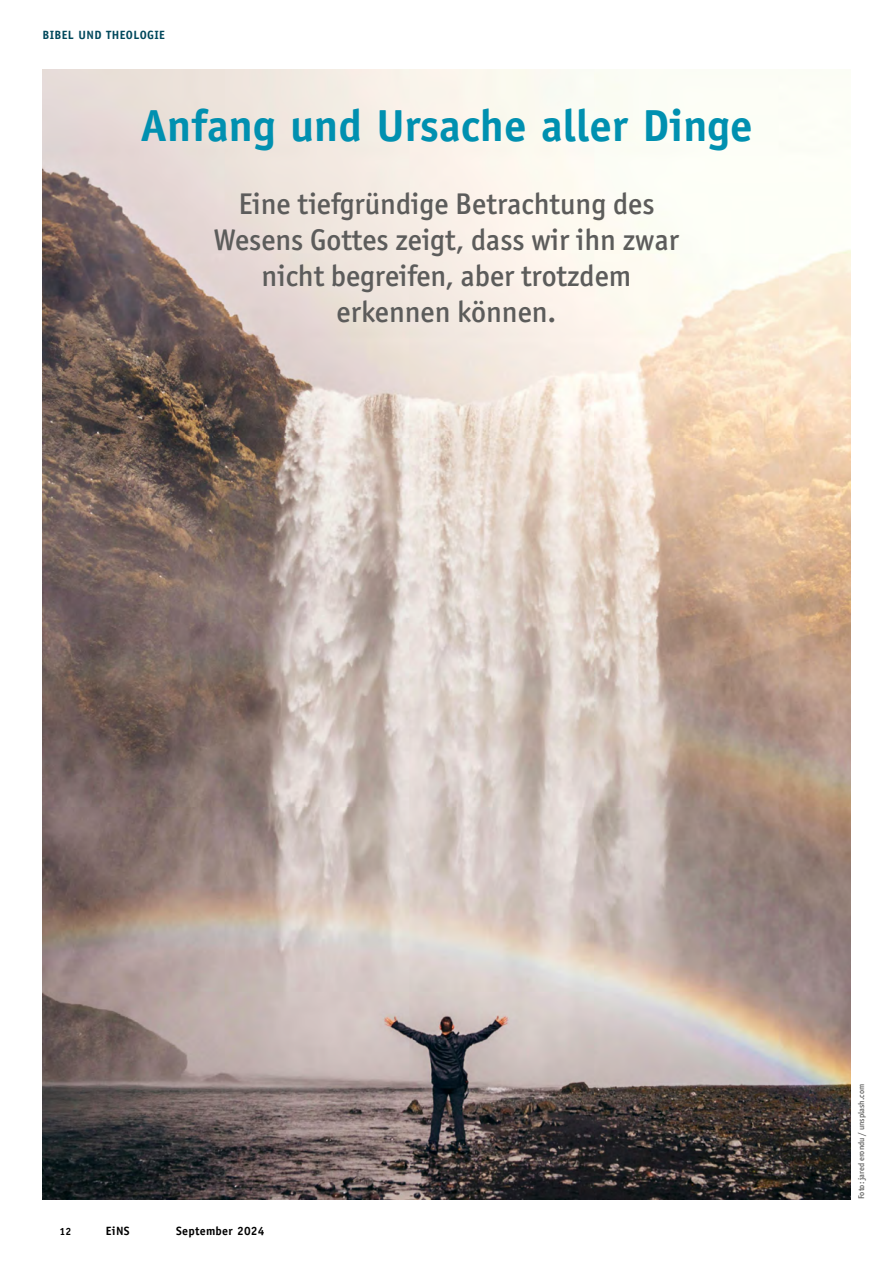
<style>
.page{position:relative;width:893px;height:1263px;background:#fff}
.page>*{position:absolute;margin:0;border:0;box-sizing:border-box;transform-origin:0 0}
.t1{font:700 45px "Officina Sans";color:#0090b0}
.t2{font:500 30px/36px "Officina Sans ITC Std";color:#5c5c5b;text-align:center}
.t3{font:700 12px "Officina Sans";letter-spacing:.03em;color:#00485c}
.t4{font:700 12px "Officina Sans";letter-spacing:.02em;color:#000}
.t5{font:700 10.5px "Officina Sans";color:#000}
.t6{font:500 8.25px "Officina Sans ITC Std";letter-spacing:.005em;color:#5c5c5b}
</style>
<div class="page">
<img style="left:43px;top:70px;width:807px;height:1129px">
<p class="t3" style="left:43px;top:27px;width:124px">BIBEL UND THEOLOGIE</p>
<h1 class="t1" style="left:140px;top:97px;width:614px">Anfang und Ursache aller Dinge</h1>
<p class="t2" style="left:214px;top:186px;width:467px">Eine tiefgründige Betrachtung des<br>Wesens Gottes zeigt, dass wir ihn zwar nicht begreifen, aber trotzdem erkennen können.</p>
<p class="t5" style="left:60px;top:1225px;width:13px">12</p>
<p class="t4" style="left:106px;top:1223px;width:25px">EiNS</p>
<p class="t4" style="left:176px;top:1223px;width:90px">September 2024</p>
<p class="t6" style="left:856px;top:1199px;width:117px;rotate:-90deg">Foto: jared erondu / unsplash.com</p>
</div>
